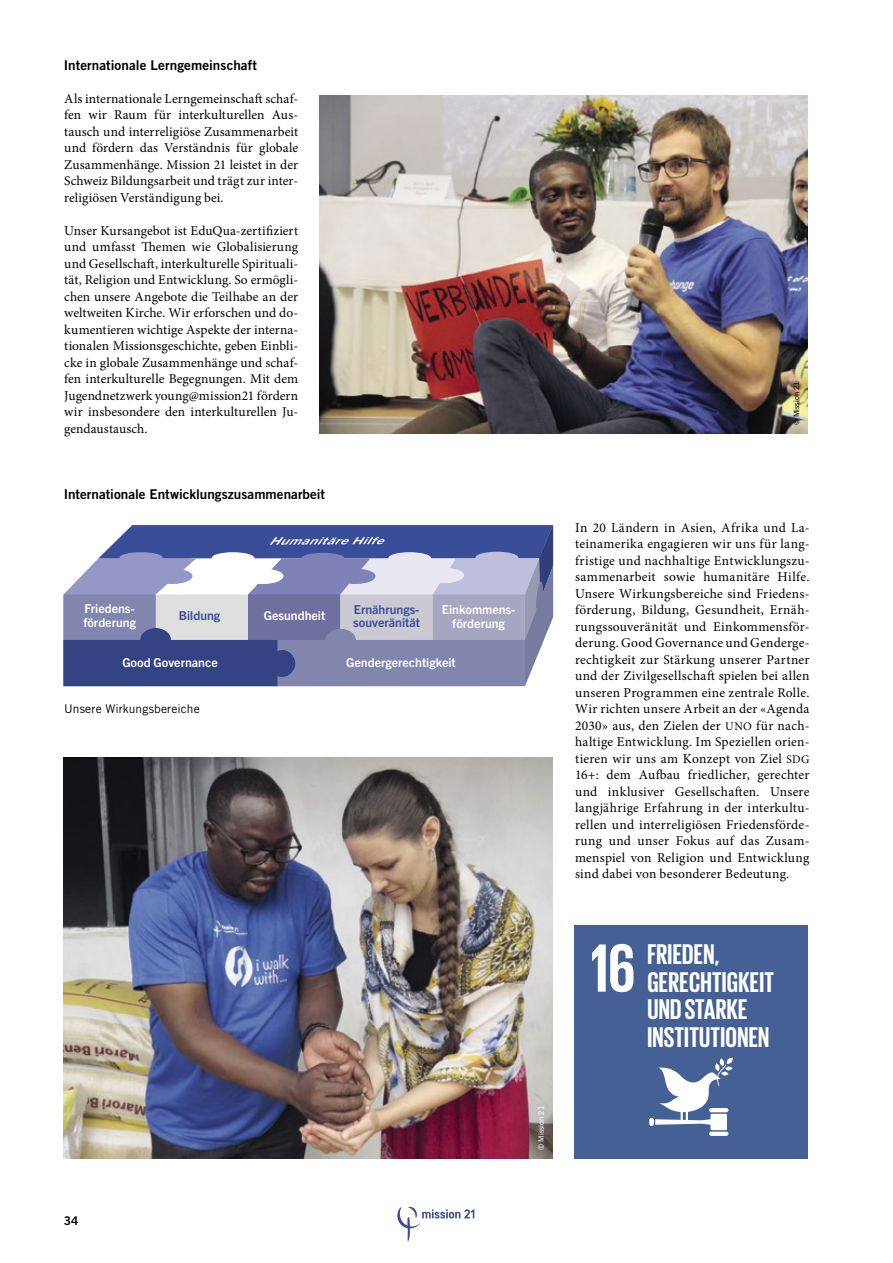
<style>
.page{position:relative;width:893px;height:1263px;background:#fff}
.page>*{position:absolute;margin:0;border:0;box-sizing:border-box;transform-origin:0 0}
.t1{font:700 29.1px/27.5px "Giorgio Sans";letter-spacing:.01em;color:#fff}
.t2{font:13.5px/16.5px "Minion Pro";letter-spacing:.01em;color:#000;text-align:justify}
.t3{font:13.5px "Trade Gothic LT Std Bd 2";letter-spacing:.005em;color:#000}
.t4{font:700 12.3px/13.6px "Trade Gothic Next LT Pro";color:#fff}
.t5{font:700 12.3px/13.6px "Trade Gothic Next LT Pro";color:#3a4d98}
.t6{font:12px "Trade Gothic LT Std";letter-spacing:.01em;color:#000}
.t7{font:12px "Trade Gothic LT Std Bd 2";color:#000}
.t8{font:7.5px "Trade Gothic Next LT Pro";letter-spacing:.01em;color:#000}
.t9{font:7.5px "Trade Gothic Next LT Pro";letter-spacing:.01em;color:#fff}
.s1{font-size:11.7px}
</style>
<div class="page">
<img style="left:319px;top:96px;width:489px;height:338px">
<img style="left:64px;top:758px;width:489px;height:401px">
<img style="left:783px;top:372px;width:25px;height:62px">
<svg style="left:397px;top:1207px;width:77px;height:35px"></svg>
<hr style="left:553px;top:525px;width:1px;height:41px;background:#cdcdcd">
<svg style="left:63px;top:525px;width:490px;height:161px;background:#878db6"></svg>
<div style="left:574px;top:925px;width:234px;height:234px;background:#456095"></div>
<svg style="left:592px;top:944px;width:41px;height:48px"></svg>
<svg style="left:709px;top:1132px;width:19px;height:4px"></svg>
<svg style="left:655px;top:1057px;width:78px;height:73px"></svg>
<div style="left:649px;top:1118px;width:5px;height:8px;background:#fff;border-radius:2px"></div>
<p class="t3" style="left:64px;top:56px;width:195px">Internationale Lerngemeinschaft</p>
<p class="t2" style="left:64px;top:90px;width:235px">Als internationale Lerngemeinschaft schaf&shy;fen wir Raum für interkulturellen Aus&shy;tausch und interreligiöse Zusammenarbeit und fördern das Verständnis für globale Zusammenhänge. Mission 21 leistet in der Schweiz Bildungsarbeit und trägt zur inter&shy;religiösen Verständigung bei.</p>
<p class="t2" style="left:64px;top:222px;width:235px">Unser Kursangebot ist EduQua-zertifiziert und umfasst Themen wie Globalisierung und Gesellschaft, interkulturelle Spirituali&shy;tät, Religion und Entwicklung. So ermögli&shy;chen unsere Angebote die Teilhabe an der weltweiten Kirche. Wir erforschen und do&shy;kumentieren wichtige Aspekte der interna&shy;tionalen Missionsgeschichte, geben Einbli&shy;cke in globale Zusammenhänge und schaf&shy;fen interkulturelle Begegnungen. Mit dem Jugendnetzwerk young@mission21 fördern wir insbesondere den interkulturellen Ju&shy;gendaustausch.</p>
<p class="t3" style="left:64px;top:485px;width:263px">Internationale Entwicklungszusammenarbeit</p>
<p class="t4" style="left:83px;top:601px;width:54px">Friedens&shy;förderung</p>
<p class="t4" style="left:442px;top:602px;width:75px;text-align:center">Einkommens&shy;förderung</p>
<p class="t5" style="left:353px;top:602px;width:68px">Ernährungs&shy;souveränität</p>
<p class="t5" style="left:179px;top:608px;width:43px">Bildung</p>
<p class="t4" style="left:264px;top:608px;width:63px">Gesundheit</p>
<p class="t4" style="left:122px;top:654px;width:97px">Good Governance</p>
<p class="t6" style="left:64px;top:702px;width:137px">Unsere Wirkungsbereiche</p>
<p class="t4" style="left:346px;top:654px;width:111px">Gendergerechtigkeit</p>
<p class="t7" style="left:64px;top:1213px;width:16px">34</p>
<p class="t9" style="left:536px;top:1149px;width:45px;rotate:-90deg">© Mission 21</p>
<p class="t8" style="left:791px;top:425px;width:45px;rotate:-90deg">© Mission 21</p>
<p class="t2" style="left:575px;top:519px;width:236px">In 20 Ländern in Asien, Afrika und La&shy;teinamerika engagieren wir uns für lang&shy;fristige und nachhaltige Entwicklungszu&shy;sammenarbeit sowie humanitäre Hilfe.<br>Unsere Wirkungsbereiche sind Friedens&shy;förderung, Bildung, Gesundheit, Ernäh&shy;rungssouveränität und Einkommensför&shy;derung. Good Governance und Genderge&shy;rechtigkeit zur Stärkung unserer Partner und der Zivilgesellschaft spielen bei allen unseren Programmen eine zentrale Rolle.<br>Wir richten unsere Arbeit an der «Agenda 2030» aus, den Zielen der <span class="s1">UNO</span> für nach&shy;haltige Entwicklung. Im Speziellen orien&shy;tieren wir uns am Konzept von Ziel <span class="s1">SDG </span>16+: dem Aufbau friedlicher, gerechter und inklusiver Gesellschaften. Unsere langjährige Erfahrung in der interkultu&shy;rellen und interreligiösen Friedensförde&shy;rung und unser Fokus auf das Zusam&shy;menspiel von Religion und Entwicklung sind dabei von besonderer Bedeutung.</p>
<h1 class="t1" style="left:647px;top:940px;width:128px">FRIEDEN,<br>GERECHTIGKEIT<br>UND STARKE<br>INSTITUTIONEN</h1>
</div>
